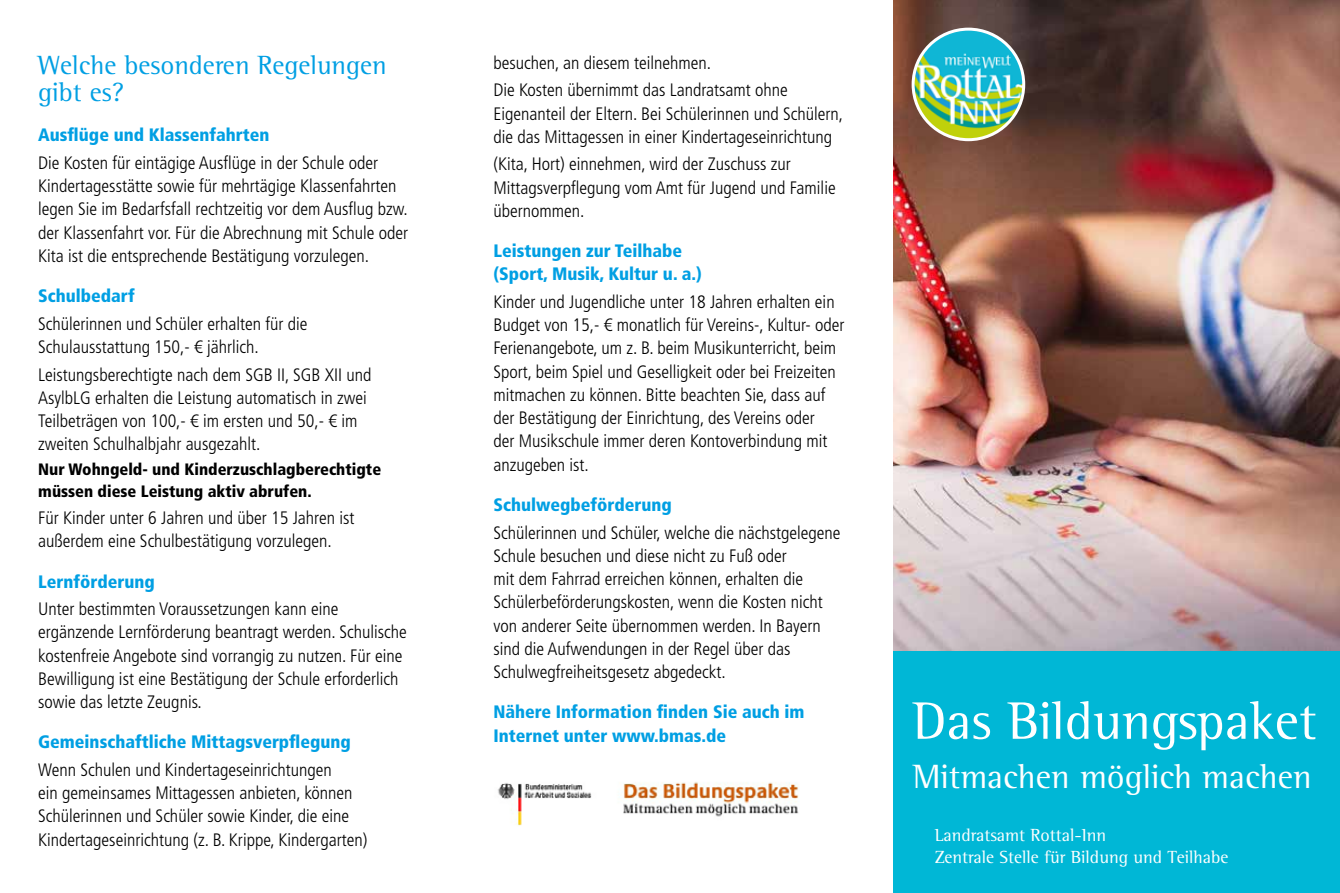
<style>
.page{position:relative;width:1340px;height:893px;background:#fff}
.page>*{position:absolute;margin:0;border:0;box-sizing:border-box;transform-origin:0 0}
.t1{font:54px "Rotis Semi Serif Pro";color:#fff}
.t2{font:34.5px "Rotis Semi Serif Pro";color:#fff}
.t3{font:27px/27px "Rotis Semi Serif Pro";color:#009fe3}
.t4{font:300 condensed 18px/23.2px "Frutiger LT Pro";color:#000}
.t5{font:900 condensed 18px/23.2px "Frutiger LT Pro";color:#009fe3}
.t6{font:18px/22.5px "Rotis Semi Serif Pro";color:#fff}
.t7{font:900 condensed 16.5px/21px "Frutiger LT Pro";color:#000}
</style>
<div class="page">
<div style="left:893px;top:650px;width:446px;height:243px;background:#00b7d6"></div>
<img style="left:893px;top:0;width:446px;height:651px">
<img style="left:913px;top:29px;width:110px;height:111px;border-radius:54px">
<div style="left:911px;top:28px;width:114px;height:113px;border:3px solid #fff;border-radius:50%"></div>
<img style="left:498px;top:782px;width:301px;height:44px">
<h3 class="t3" style="left:38px;top:52px;width:350px">Welche besonderen Regelungen gibt es?</h3>
<p class="t5" style="left:38px;top:124px;width:233px">Ausflüge und Klassenfahrten</p>
<p class="t4" style="left:38px;top:151px;width:371px">Die Kosten für eintägige Ausflüge in der Schule oder Kindertagesstätte sowie für mehrtägige Klassenfahrten legen Sie im Bedarfsfall rechtzeitig vor dem Ausflug bzw. der Klassenfahrt vor. Für die Abrechnung mit Schule oder Kita ist die entsprechende Bestätigung vorzulegen.</p>
<p class="t5" style="left:38px;top:284px;width:98px">Schulbedarf</p>
<p class="t4" style="left:38px;top:312px;width:270px">Schülerinnen und Schüler erhalten für die<br>Schulausstattung 150,- € jährlich.</p>
<p class="t4" style="left:38px;top:363px;width:334px">Leistungsberechtigte nach dem SGB II, SGB XII und AsylbLG erhalten die Leistung automatisch in zwei Teilbeträgen von 100,- € im ersten und 50,- € im zweiten Schulhalbjahr ausgezahlt.</p>
<p class="t7" style="left:38px;top:459px;width:344px">Nur Wohngeld- und Kinderzuschlagberechtigte müssen diese Leistung aktiv abrufen.</p>
<p class="t4" style="left:38px;top:506px;width:318px">Für Kinder unter 6 Jahren und über 15 Jahren ist außerdem eine Schulbestätigung vorzulegen.</p>
<p class="t5" style="left:38px;top:570px;width:118px">Lernförderung</p>
<p class="t4" style="left:38px;top:597px;width:370px">Unter bestimmten Voraussetzungen kann eine ergänzende Lernförderung beantragt werden. Schulische kostenfreie Angebote sind vorrangig zu nutzen. Für eine Bewilligung ist eine Bestätigung der Schule erforderlich sowie das letzte Zeugnis.</p>
<p class="t5" style="left:38px;top:730px;width:314px">Gemeinschaftliche Mittagsverpflegung</p>
<p class="t4" style="left:38px;top:758px;width:330px">Wenn Schulen und Kindertageseinrichtungen<br>ein gemeinsames Mittagessen anbieten, können Schülerinnen und Schüler sowie Kinder, die eine Kindertageseinrichtung (z. B. Krippe, Kindergarten)</p>
<p class="t4" style="left:493px;top:49px;width:296px;line-height:27.5px">besuchen, an diesem teilnehmen.<br>Die Kosten übernimmt das Landratsamt ohne</p>
<p class="t4" style="left:493px;top:102px;width:351px">Eigenanteil der Eltern. Bei Schülerinnen und Schülern, die das Mittagessen in einer Kindertageseinrichtung</p>
<p class="t4" style="left:493px;top:153px;width:344px">(Kita, Hort) einnehmen, wird der Zuschuss zur<br>Mittagsverpflegung vom Amt für Jugend und Familie übernommen.</p>
<p class="t5" style="left:493px;top:239px;width:210px">Leistungen zur Teilhabe (Sport, Musik, Kultur u. a.)</p>
<p class="t4" style="left:493px;top:290px;width:352px">Kinder und Jugendliche unter 18 Jahren erhalten ein Budget von 15,- € monatlich für Vereins-, Kultur- oder Ferienangebote, um z. B. beim Musikunterricht, beim Sport, beim Spiel und Geselligkeit oder bei Freizeiten mitmachen zu können. Bitte beachten Sie, dass auf der Bestätigung der Einrichtung, des Vereins oder<br>der Musikschule immer deren Kontoverbindung mit anzugeben ist.</p>
<p class="t5" style="left:493px;top:493px;width:180px">Schulwegbeförderung</p>
<p class="t4" style="left:493px;top:521px;width:348px">Schülerinnen und Schüler, welche die nächstgelegene Schule besuchen und diese nicht zu Fuß oder<br>mit dem Fahrrad erreichen können, erhalten die Schülerbeförderungskosten, wenn die Kosten nicht von anderer Seite übernommen werden. In Bayern sind die Aufwendungen in der Regel über das Schulwegfreiheitsgesetz abgedeckt.</p>
<p class="t5" style="left:493px;top:700px;width:312px">Nähere Information finden Sie auch im<br>Internet unter www.bmas.de</p>
<h1 class="t1" style="left:912px;top:688px;width:406px">Das Bildungspaket</h1>
<h2 class="t2" style="left:912px;top:756px;width:400px">Mitmachen möglich machen</h2>
<p class="t6" style="left:934px;top:824px;width:295px">Landratsamt Rottal-Inn<br>Zentrale Stelle für Bildung und Teilhabe</p>
</div>
